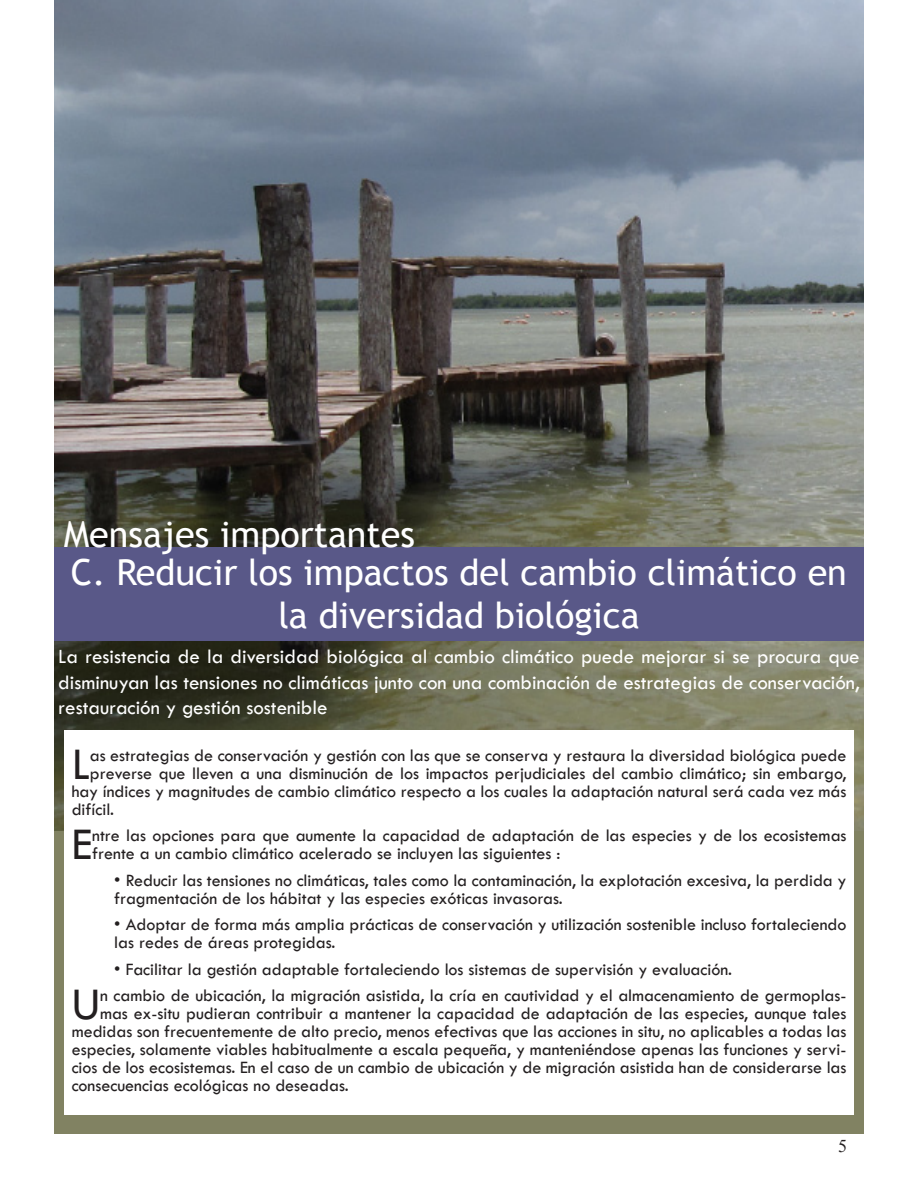
<style>
.page{position:relative;width:918px;height:1188px;background:#fff}
.page>*{position:absolute;margin:0;border:0;box-sizing:border-box;transform-origin:0 0}
.t1{font:46.95px "Tw Cen";color:#231f20}
.t2{font:36px/43.2px "Trebuchet MS";color:#fff;text-align:center}
.t3{font:21px/25.2px "Tw Cen";color:#fff;text-align:justify}
.t4{font:18px/18px "Tw Cen";color:#231f20}
.t5{font:18px "Times New Roman";color:#231f20}
</style>
<div class="page">
<div style="left:54px;top:830px;width:810px;height:304px;background:#818262"></div>
<img style="left:54px;top:0;width:810px;height:831px">
<div style="left:54px;top:547px;width:810px;height:94px;background:#595888"></div>
<div style="left:65px;top:730px;width:789px;height:384px;background:#fff"></div>
<p class="t2" style="left:64px;top:513px;width:353px">Mensajes importantes</p>
<p class="t2" style="left:71px;top:551px;width:778px">C. Reducir los impactos del cambio climático en la diversidad biológica</p>
<p class="t3" style="left:58px;top:644px;width:803px">La resistencia de la diversidad biológica al cambio climático puede mejorar si se procura que disminuyan las tensiones no climáticas junto con una combinación de estrategias de conservación, restauración y gestión sostenible</p>
<p class="t1" style="left:72px;top:736px;width:20px">L</p>
<p class="t4" style="left:90px;top:746px;width:758px">as estrategias de conservación y gestión con las que se conserva y restaura la diversidad biológica puede</p>
<p class="t4" style="left:90px;top:764px;width:758px">preverse que lleven a una disminución de los impactos perjudiciales del cambio climático; sin embargo,</p>
<p class="t4" style="left:72px;top:782px;width:776px">hay índices y magnitudes de cambio climático respecto a los cuales la adaptación natural será cada vez más</p>
<p class="t4" style="left:72px;top:800px;width:44px">difícil.</p>
<p class="t1" style="left:72px;top:816px;width:22px">E</p>
<p class="t4" style="left:92px;top:827px;width:756px">ntre las opciones para que aumente la capacidad de adaptación de las especies y de los ecosistemas frente a un cambio climático acelerado se incluyen las siguientes :</p>
<p class="t4" style="left:114px;top:871px;width:734px">• Reducir las tensiones no climáticas, tales como la contaminación, la explotación excesiva, la perdida y fragmentación de los hábitat y las especies exóticas invasoras.</p>
<p class="t4" style="left:114px;top:916px;width:734px">• Adoptar de forma más amplia prácticas de conservación y utilización sostenible incluso fortaleciendo las redes de áreas protegidas.</p>
<p class="t4" style="left:114px;top:960px;width:620px">• Facilitar la gestión adaptable fortaleciendo los sistemas de supervisión y evaluación.</p>
<p class="t1" style="left:72px;top:976px;width:30px">U</p>
<p class="t4" style="left:100px;top:987px;width:748px">n cambio de ubicación, la migración asistida, la cría en cautividad y el almacenamiento de germoplas-</p>
<p class="t4" style="left:100px;top:1005px;width:748px">mas ex-situ pudieran contribuir a mantener la capacidad de adaptación de las especies, aunque tales</p>
<p class="t4" style="left:72px;top:1023px;width:776px">medidas son frecuentemente de alto precio, menos efectivas que las acciones in situ, no aplicables a todas las</p>
<p class="t4" style="left:72px;top:1041px;width:776px">especies, solamente viables habitualmente a escala pequeña, y manteniéndose apenas las funciones y servi-</p>
<p class="t4" style="left:72px;top:1059px;width:776px">cios de los ecosistemas. En el caso de un cambio de ubicación y de migración asistida han de considerarse las</p>
<p class="t4" style="left:72px;top:1077px;width:279px">consecuencias ecológicas no deseadas.</p>
<p class="t5" style="left:838px;top:1134px;width:10px">5</p>
</div>
